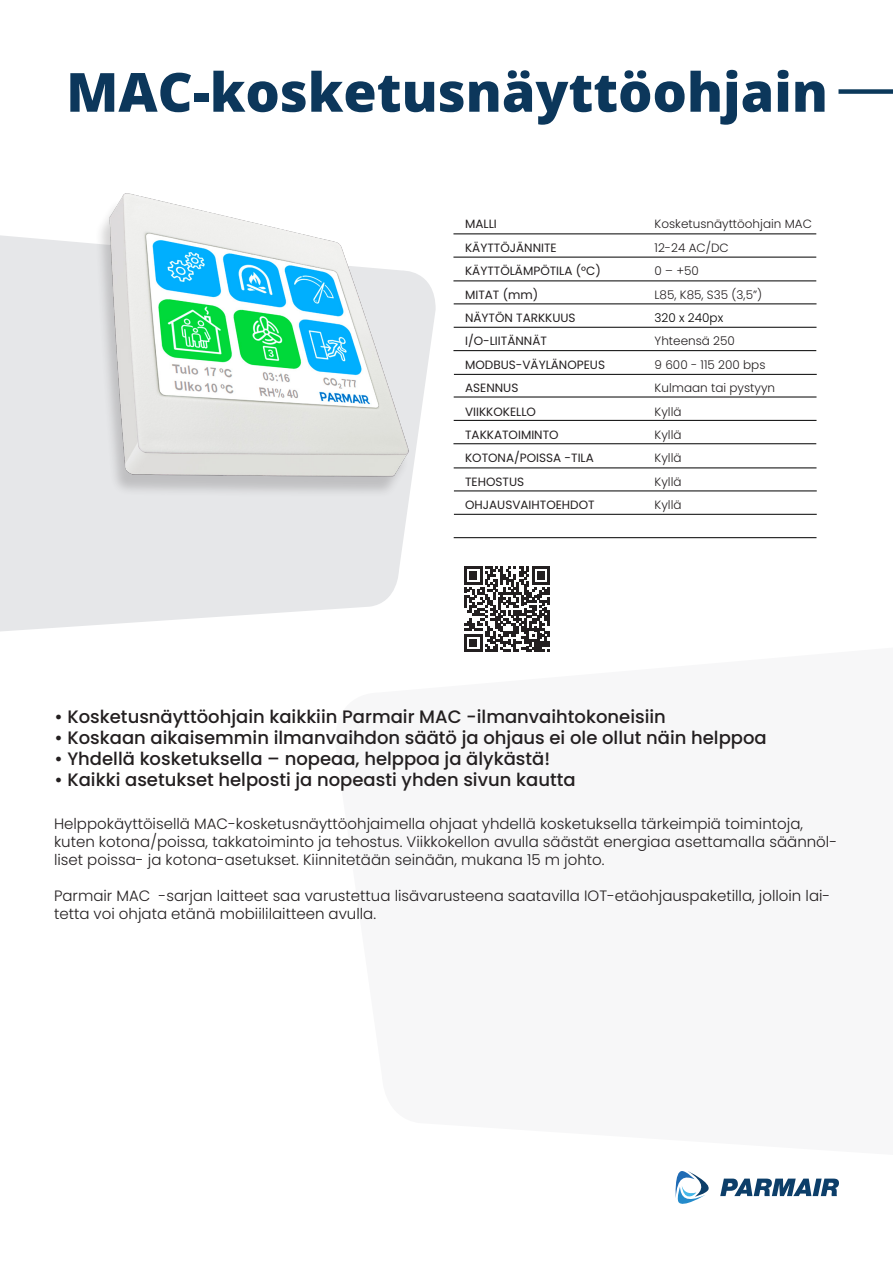
<style>
.page{position:relative;width:893px;height:1263px;background:#fff}
.page>*{position:absolute;margin:0;border:0;box-sizing:border-box;transform-origin:0 0}
.t1{font:800 54px "Open Sans";color:#0c375b}
.t2{font:500 18px "Poppins";color:#231f20}
.t3{font:300 15px/18px "Poppins";color:#231f20}
.t4{font:12px "Poppins";color:#231f20}
.t5{font:300 12px "Poppins";color:#231f20}
.t6{font:300 12px "Poppins";color:#000}
</style>
<div class="page">
<svg style="left:720px;top:1178px;width:119px;height:18px"></svg>
<svg style="left:675px;top:1171px;width:34px;height:33px"></svg>
<svg style="left:0;top:235px;width:436px;height:396px;fill:#e6e7e9"></svg>
<hr style="left:453px;top:234px;width:363px;height:1px;background:#000">
<hr style="left:453px;top:257px;width:363px;height:1px;background:#000">
<hr style="left:453px;top:281px;width:363px;height:1px;background:#000">
<hr style="left:454px;top:304px;width:362px;height:1px;background:#000">
<hr style="left:454px;top:397px;width:362px;height:1px;background:#000">
<hr style="left:454px;top:491px;width:363px;height:1px;background:#000">
<hr style="left:454px;top:468px;width:362px;height:1px;background:#000">
<hr style="left:454px;top:374px;width:363px;height:1px;background:#000">
<hr style="left:454px;top:327px;width:362px;height:1px;background:#000">
<hr style="left:454px;top:420px;width:362px;height:1px;background:#000">
<hr style="left:454px;top:514px;width:363px;height:1px;background:#000">
<hr style="left:453px;top:350px;width:363px;height:1px;background:#000">
<hr style="left:453px;top:443px;width:363px;height:1px;background:#000">
<hr style="left:454px;top:537px;width:362px;height:1px;background:#000">
<div style="left:95px;top:199px;width:315px;height:299px;background:#231f20;opacity:.2"></div>
<img style="left:102px;top:193px;width:314px;height:286px">
<svg style="left:464px;top:566px;width:86px;height:86px"></svg>
<div style="left:838px;top:89px;width:55px;height:5px;background:#0c395b"></div>
<p class="t1" style="left:66px;top:55px;width:763px">MAC-kosketusnäyttöohjain</p>
<p class="t4" style="left:465px;top:217px;width:33px">MALLI</p>
<p class="t5" style="left:655px;top:217px;width:159px">Kosketusnäyttöohjain MAC</p>
<p class="t4" style="left:465px;top:241px;width:93px">KÄYTTÖJÄNNITE</p>
<p class="t5" style="left:655px;top:241px;width:76px">12-24 AC/DC</p>
<p class="t4" style="left:465px;top:264px;width:137px">KÄYTTÖLÄMPÖTILA (°C)</p>
<p class="t5" style="left:655px;top:264px;width:46px">0 – +50</p>
<p class="t4" style="left:465px;top:288px;width:75px">MITAT (mm)</p>
<p class="t5" style="left:655px;top:288px;width:109px">L85, K85, S35 (3,5”)</p>
<p class="t4" style="left:465px;top:311px;width:112px">NÄYTÖN TARKKUUS</p>
<p class="t6" style="left:655px;top:311px;width:70px">320 x 240px</p>
<p class="t4" style="left:465px;top:334px;width:83px">I/O-LIITÄNNÄT</p>
<p class="t5" style="left:655px;top:334px;width:82px">Yhteensä 250</p>
<p class="t4" style="left:465px;top:358px;width:141px">MODBUS-VÄYLÄNOPEUS</p>
<p class="t5" style="left:655px;top:358px;width:112px">9 600 - 115 200 bps</p>
<p class="t4" style="left:465px;top:381px;width:55px">ASENNUS</p>
<p class="t5" style="left:655px;top:381px;width:122px">Kulmaan tai pystyyn</p>
<p class="t4" style="left:465px;top:404px;width:72px">VIIKKOKELLO</p>
<p class="t5" style="left:655px;top:404px;width:28px">Kyllä</p>
<p class="t4" style="left:465px;top:428px;width:95px">TAKKATOIMINTO</p>
<p class="t5" style="left:655px;top:428px;width:28px">Kyllä</p>
<p class="t4" style="left:465px;top:451px;width:130px">KOTONA/POISSA -TILA</p>
<p class="t5" style="left:655px;top:451px;width:28px">Kyllä</p>
<p class="t4" style="left:465px;top:475px;width:61px">TEHOSTUS</p>
<p class="t4" style="left:465px;top:498px;width:131px">OHJAUSVAIHTOEHDOT</p>
<p class="t5" style="left:655px;top:475px;width:28px">Kyllä</p>
<p class="t5" style="left:655px;top:498px;width:28px">Kyllä</p>
<p class="t2" style="left:54px;top:706px;width:613px">• Kosketusnäyttöohjain kaikkiin Parmair MAC -ilmanvaihtokoneisiin</p>
<p class="t2" style="left:54px;top:727px;width:714px">• Koskaan aikaisemmin ilmanvaihdon säätö ja ohjaus ei ole ollut näin helppoa</p>
<p class="t2" style="left:54px;top:748px;width:497px">• Yhdellä kosketuksella – nopeaa, helppoa ja älykästä!</p>
<p class="t2" style="left:54px;top:769px;width:523px">• Kaikki asetukset helposti ja nopeasti yhden sivun kautta</p>
<p class="t3" style="left:54px;top:815px;width:785px">Helppokäyttöisellä MAC-kosketusnäyttöohjaimella ohjaat yhdellä kosketuksella tärkeimpiä toimintoja, kuten kotona/poissa, takkatoiminto ja tehostus. Viikkokellon avulla säästät energiaa asettamalla säännöl&shy;liset poissa- ja kotona-asetukset. Kiinnitetään seinään, mukana 15 m johto.</p>
<p class="t3" style="left:54px;top:887px;width:778px">Parmair MAC -sarjan laitteet saa varustettua lisävarusteena saatavilla IOT-etäohjauspaketilla, jolloin lai&shy;tetta voi ohjata etänä mobiililaitteen avulla.</p>
</div>
